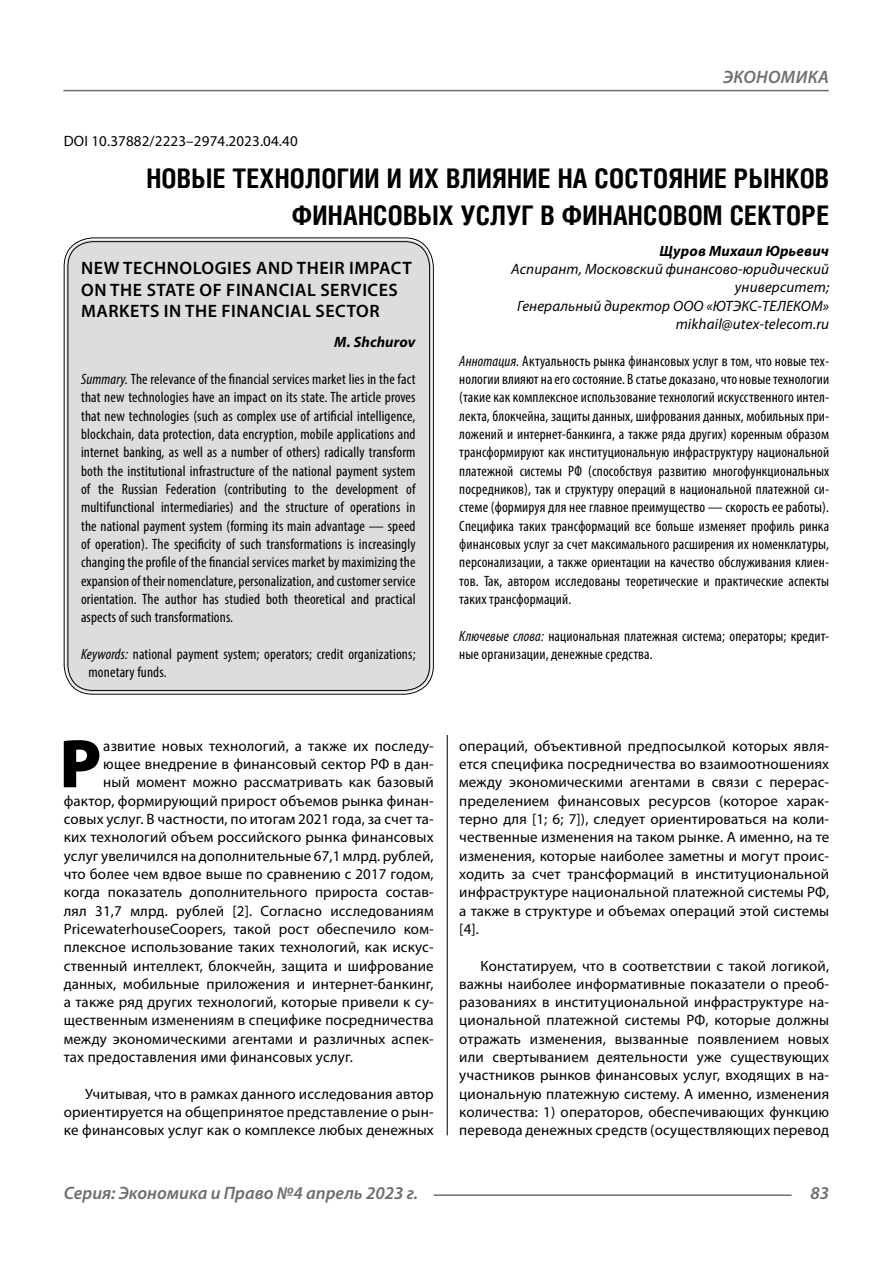
<style>
.page{position:relative;width:893px;height:1263px;background:#fff}
.page>*{position:absolute;margin:0;border:0;box-sizing:border-box;transform-origin:0 0}
.Bukvica{font:900 69.3px "Myriad Pro";color:#000}
.Header{font:700 27px/37.5px "Helios Cond C";letter-spacing:.01em;color:#000;text-align:right}
.Header-eng{font:600 18px/21.6px "Myriad Pro";letter-spacing:.03em;color:#000}
.t1{font:italic 600 18px "Myriad Pro";color:#6e6e6e}
.Normal{font:15px/18.3px "Myriad Pro";letter-spacing:.01em;color:#000;text-align:justify}
.Annotation-rus{font:condensed 15px/18.3px "Myriad Pro";letter-spacing:.01em;color:#000;text-align:justify}
.Annotation-eng{font:condensed 15px/18.3px "Myriad Pro";letter-spacing:.01em;color:#000;text-align:justify}
.Bukvica-2{font:15px "Myriad Pro";letter-spacing:.01em;color:#000}
.Author-doc{font:italic 15px/18.3px "Myriad Pro";letter-spacing:.01em;color:#000;text-align:right}
.DOI{font:15px "Myriad Pro";letter-spacing:.01em;color:#000}
.Author-email{font:italic 15px "Myriad Pro";letter-spacing:.01em;color:#000}
.Author{font:italic 700 15px "Myriad Pro";letter-spacing:.01em;color:#000}
.Author-eng{font:italic 700 15px "Myriad Pro";letter-spacing:.01em;color:#000}
.s1{font-style:italic}
</style>
<div class="page">
<hr style="left:447px;top:732px;width:1px;height:403px;background:#000">
<div style="left:43px;top:714px;width:786px;height:21px;background:#fff"></div>
<div style="left:66px;top:240px;width:365px;height:452px;background:#ddd;border-radius:27px"></div>
<hr style="left:63px;top:90px;width:766px;height:1px;background:#6e6e6e">
<hr style="left:434px;top:1194px;width:358px;height:2px;background:#6e6e6e">
<p class="t1" style="left:723px;top:66px;width:24px">Экономика</p>
<p class="DOI" style="left:64px;top:132px;width:235px">DOI 10.37882/2223–2974.2023.04.40</p>
<p class="Header" style="left:146px;top:159px;width:684px">НОВЫЕ ТЕХНОЛОГИИ И ИХ ВЛИЯНИЕ НА СОСТОЯНИЕ РЫНКОВ<br>ФИНАНСОВЫХ УСЛУГ В ФИНАНСОВОМ СЕКТОРЕ</p>
<p class="Author" style="left:660px;top:241px;width:171px">Щуров Михаил Юрьевич</p>
<p class="Author-doc" style="left:511px;top:260px;width:320px">Аспирант, Московский финансово-юридический университет;</p>
<p class="Author-doc" style="left:517px;top:296px;width:313px">Генеральный директор ООО «ЮТЭКС-ТЕЛЕКОМ»</p>
<p class="Author-email" style="left:676px;top:315px;width:155px">mikhail@utex-telecom.ru</p>
<p class="Annotation-rus" style="left:459px;top:351px;width:371px"><span class="s1">Аннотация.</span> Актуальность рынка финансовых услуг в том, что новые тех&shy;нологии влияют на его состояние. В статье доказано, что новые технологии (такие как комплексное использование технологий искусственного интел&shy;лекта, блокчейна, защиты данных, шифрования данных, мобильных при&shy;ложений и интернет-банкинга, а также ряда других) коренным образом трансформируют как институциональную инфраструктуру национальной платежной системы РФ (способствуя развитию многофункциональных посредников), так и структуру операций в национальной платежной си&shy;стеме (формируя для нее главное преимущество — скорость ее работы).<br>Специфика таких трансформаций все больше изменяет профиль ринка финансовых услуг за счет максимального расширения их номенклатуры, персонализации, а также ориентации на качество обслуживания клиен&shy;тов. Так, автором исследованы теоретические и практические аспекты таких трансформаций.</p>
<p class="Annotation-rus" style="left:459px;top:626px;width:371px"><span class="s1">Ключевые слова:</span> национальная платежная система; операторы; кредит&shy;ные организации, денежные средства.</p>
<p class="Header-eng" style="left:81px;top:257px;width:332px">NEW TECHNOLOGIES AND THEIR IMPACT<br>ON THE STATE OF FINANCIAL SERVICES<br>MARKETS IN THE FINANCIAL SECTOR</p>
<p class="Author-eng" style="left:334px;top:333px;width:83px">M. Shchurov</p>
<p class="Annotation-eng" style="left:81px;top:370px;width:336px"><span class="s1">Summary.</span> The relevance of the financial services market lies in the fact that new technologies have an impact on its state. The article proves that new technologies (such as complex use of artificial intelligence, blockchain, data protection, data encryption, mobile applications and internet banking, as well as a number of others) radically transform both the institutional infrastructure of the national payment system of the Russian Federation (contributing to the development of multifunctional intermediaries) and the structure of operations in the national payment system (forming its main advantage — speed of operation). The specificity of such transformations is increasingly changing the profile of the financial services market by maximizing the expansion of their nomenclature, personalization, and customer service orientation. The author has studied both theoretical and practical aspects of such transformations.</p>
<p class="Annotation-eng" style="left:89px;top:645px;width:329px;text-indent:-8px"><span class="s1">Keywords:</span> national payment system; operators; credit organizations; monetary funds.</p>
<p class="Bukvica" style="left:59px;top:718px;width:43px">Р</p>
<p class="Bukvica-2" style="left:103px;top:736px;width:332px">азвитие новых технологий, а также их последу-</p>
<p class="Bukvica-2" style="left:103px;top:755px;width:332px">ющее внедрение в финансовый сектор РФ в дан-</p>
<p class="Bukvica-2" style="left:103px;top:773px;width:332px">ный момент можно рассматривать как базовый</p>
<p class="Bukvica-2" style="left:64px;top:791px;width:371px">фактор, формирующий прирост объемов рынка финан-</p>
<p class="Bukvica-2" style="left:64px;top:810px;width:371px">совых услуг. В частности, по итогам 2021 года, за счет та-</p>
<p class="Bukvica-2" style="left:64px;top:828px;width:371px">ких технологий объем российского рынка финансовых</p>
<p class="Bukvica-2" style="left:64px;top:846px;width:371px">услуг увеличился на дополнительные 67,1 млрд. рублей,</p>
<p class="Bukvica-2" style="left:64px;top:864px;width:371px">что более чем вдвое выше по сравнению с 2017 годом,</p>
<p class="Bukvica-2" style="left:64px;top:883px;width:371px">когда показатель дополнительного прироста состав-</p>
<p class="Bukvica-2" style="left:64px;top:901px;width:371px">лял 31,7 млрд. рублей [2]. Согласно исследованиям</p>
<p class="Bukvica-2" style="left:64px;top:919px;width:371px">PricewaterhouseCoopers, такой рост обеспечило ком-</p>
<p class="Bukvica-2" style="left:64px;top:938px;width:371px">плексное использование таких технологий, как искус-</p>
<p class="Bukvica-2" style="left:64px;top:956px;width:371px">ственный интеллект, блокчейн, защита и шифрование</p>
<p class="Bukvica-2" style="left:64px;top:974px;width:371px">данных, мобильные приложения и интернет-банкинг,</p>
<p class="Bukvica-2" style="left:64px;top:993px;width:371px">а также ряд других технологий, которые привели к су-</p>
<p class="Bukvica-2" style="left:64px;top:1011px;width:371px">щественным изменениям в специфике посредничества</p>
<p class="Bukvica-2" style="left:64px;top:1029px;width:371px">между экономическими агентами и различных аспек-</p>
<p class="Bukvica-2" style="left:64px;top:1048px;width:291px">тах предоставления ими финансовых услуг.</p>
<p class="Normal" style="left:64px;top:1084px;width:371px;text-indent:21px">Учитывая, что в рамках данного исследования автор ориентируется на общепринятое представление о рын&shy;ке финансовых услуг как о комплексе любых денежных</p>
<p class="Normal" style="left:459px;top:736px;width:371px">операций, объективной предпосылкой которых явля&shy;ется специфика посредничества во взаимоотношениях между экономическими агентами в связи с перерас&shy;пределением финансовых ресурсов (которое харак&shy;терно для [1; 6; 7]), следует ориентироваться на коли&shy;чественные изменения на таком рынке. А именно, на те изменения, которые наиболее заметны и могут проис&shy;ходить за счет трансформаций в институциональной инфраструктуре национальной платежной системы РФ, а также в структуре и объемах операций этой системы [4].</p>
<p class="Normal" style="left:459px;top:956px;width:371px;text-indent:21px">Констатируем, что в соответствии с такой логикой, важны наиболее информативные показатели о преоб&shy;разованиях в институциональной инфраструктуре на&shy;циональной платежной системы РФ, которые должны отражать изменения, вызванные появлением новых или свертыванием деятельности уже существующих участников рынков финансовых услуг, входящих в на&shy;циональную платежную систему. А именно, изменения количества: 1) операторов, обеспечивающих функцию перевода денежных средств (осуществляющих перевод</p>
<p class="t1" style="left:64px;top:1182px;width:356px">Серия: Экономика и Право №4 апрель 2023 г.</p>
<p class="t1" style="left:810px;top:1182px;width:20px">83</p>
</div>
